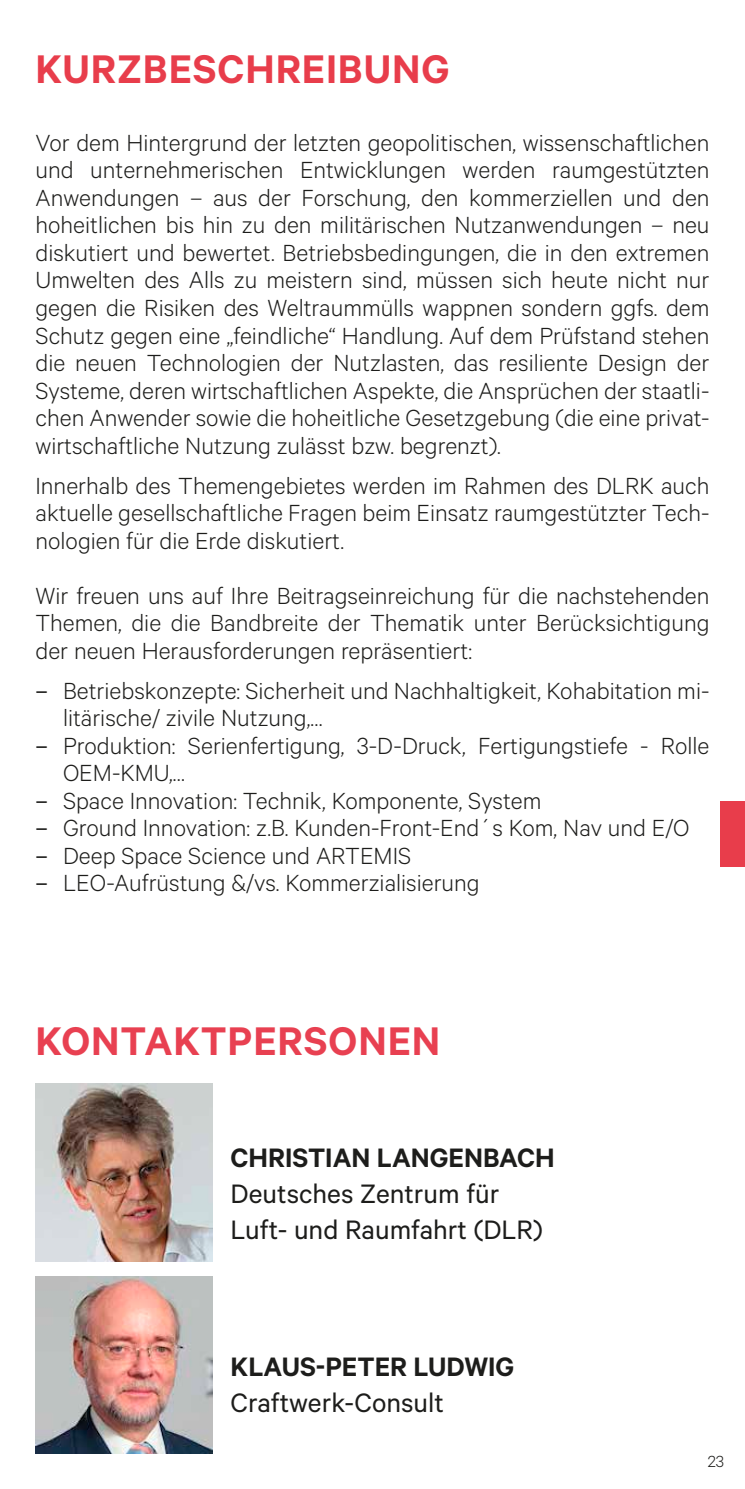
<style>
.page{position:relative;width:745px;height:1489px;background:#fff}
.page>*{position:absolute;margin:0;border:0;box-sizing:border-box;transform-origin:0 0}
.t1{font:600 45px "Calibre";letter-spacing:.02em;color:#e83d4b}
.t2{font:600 45px "Calibre";letter-spacing:.02em;color:#e84051}
.t3{font:30px/36px "Calibre";color:#1d1d1b}
.t4{font:600 30px "Calibre";color:#1d1d1b}
.t5{font:300 26.25px/27.5px "Calibre";color:#1d1d1b;text-align:justify}
.t6{font:300 18px "Calibre";color:#1d1d1b}
.s1{font-weight:400}
</style>
<div class="page">
<img style="left:35px;top:1083px;width:178px;height:178px">
<img style="left:35px;top:1276px;width:178px;height:177px">
<div style="left:719px;top:801px;width:25px;height:65px;background:#e83d4b"></div>
<h1 class="t1" style="left:35px;top:43px;width:415px">KURZBESCHREIBUNG</h1>
<p class="t5" style="left:35px;top:128px;width:675px">Vor dem Hintergrund der letzten geopolitischen, wissenschaftlichen und unternehmerischen Entwicklungen werden raumgestützten Anwendungen – aus der Forschung, den kommerziellen und den hoheitlichen bis hin zu den militärischen Nutzanwendungen – neu diskutiert und bewertet. Betriebsbedingungen, die in den extremen Umwelten des Alls zu meistern sind, müssen sich heute nicht nur gegen die Risiken des Weltraummülls wappnen sondern ggfs. dem Schutz gegen eine „feindliche“ Handlung. Auf dem Prüfstand stehen die neuen Technologien der Nutzlasten, das resiliente Design der Systeme, deren wirtschaftlichen Aspekte, die Ansprüchen der staatli&shy;chen Anwender sowie die hoheitliche Gesetzgebung (die eine privat&shy;wirtschaftliche Nutzung zulässt bzw. begrenzt).</p>
<p class="t5" style="left:35px;top:470px;width:675px">Innerhalb des Themengebietes werden im Rahmen des DLRK auch aktuelle gesellschaftliche Fragen beim Einsatz raumgestützter Tech&shy;nologien für die Erde diskutiert.</p>
<p class="t5" style="left:35px;top:580px;width:675px">Wir freuen uns auf Ihre Beitragseinreichung für die nachstehenden Themen, die die Bandbreite der Thematik unter Berücksichtigung der neuen Herausforderungen repräsentiert:</p>
<p class="t5" style="left:63px;top:675px;width:647px;text-indent:-28px"><span class="s1">–</span> Betriebskonzepte: Sicherheit und Nachhaltigkeit, Kohabitation mi&shy;litärische/ zivile Nutzung,…</p>
<p class="t5" style="left:63px;top:730px;width:647px;text-indent:-28px"><span class="s1">–</span> Produktion: Serienfertigung, 3-D-Druck, Fertigungstiefe - Rolle<br>OEM-KMU,…</p>
<p class="t5" style="left:35px;top:785px;width:507px"><span class="s1">–</span> Space Innovation: Technik, Komponente, System</p>
<p class="t5" style="left:35px;top:813px;width:655px"><span class="s1">–</span> Ground Innovation: z.B. Kunden-Front-End´s Kom, Nav und E/O</p>
<p class="t5" style="left:35px;top:840px;width:377px"><span class="s1">–</span> Deep Space Science und ARTEMIS</p>
<p class="t5" style="left:35px;top:868px;width:445px"><span class="s1">–</span> LEO-Aufrüstung &amp;/vs. Kommerzialisierung</p>
<h1 class="t2" style="left:35px;top:1013px;width:406px">KONTAKTPERSONEN</h1>
<p class="t4" style="left:230px;top:1139px;width:325px">CHRISTIAN LANGENBACH</p>
<p class="t3" style="left:230px;top:1174px;width:313px">Deutsches Zentrum für<br>Luft- und Raumfahrt (DLR)</p>
<p class="t4" style="left:230px;top:1348px;width:285px">KLAUS-PETER LUDWIG</p>
<p class="t3" style="left:230px;top:1383px;width:215px">Craftwerk-Consult</p>
<p class="t6" style="left:707px;top:1450px;width:18px">23</p>
</div>
